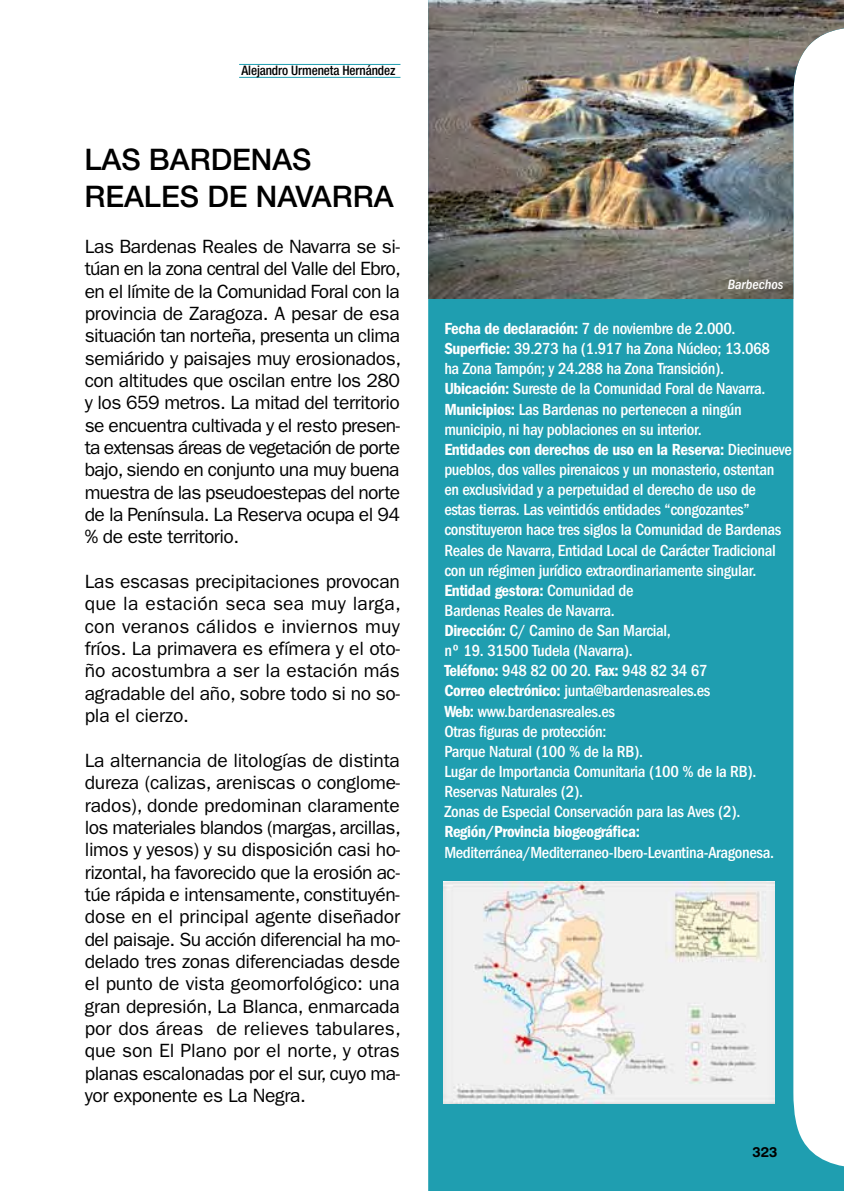
<style>
.page{position:relative;width:844px;height:1191px;background:#fff}
.page>*{position:absolute;margin:0;border:0;box-sizing:border-box;transform-origin:0 0}
.t1{font:500 29.75px/36.8px "Helvetica Neue LT Std";color:#000}
.t2{font:19.25px/22.4px "ITC Franklin Gothic Std";letter-spacing:-.025em;color:#000;text-align:justify}
.t3{font:500 condensed 16.62px/20.1px "ITC Franklin Gothic Std";letter-spacing:-.02em;color:#fff}
.t4{font:italic 500 condensed 14px "ITC Franklin Gothic Std";color:#fff}
.t5{font:700 14px "Helvetica Rounded LT Std";color:#000}
.t6{font:500 condensed 13.12px "Helvetica Neue LT Std";letter-spacing:-.01em;color:#000}
.s1{font-family:"ITC Franklin Gothic Std Dm Cd";font-weight:400;font-stretch:normal}
</style>
<div class="page">
<svg style="left:428px;top:299px;width:415px;height:892px;background:#3facbb"></svg>
<img style="left:428px;top:0;width:415px;height:299px">
<img style="left:443px;top:882px;width:331px;height:221px">
<hr style="left:239px;top:64px;width:161px;height:1px;background:#1f9eb0">
<hr style="left:239px;top:77px;width:161px;height:1px;background:#1f9eb0">
<p class="t6" style="left:241px;top:63px;width:155px">Alejandro Urmeneta Hernández</p>
<p class="t1" style="left:84px;top:141px;width:310px">LAS BARDENAS<br>REALES DE NAVARRA</p>
<p class="t2" style="left:85px;top:235px;width:318px">Las Bardenas Reales de Navarra se si&shy;túan en la zona central del Valle del Ebro, en el límite de la Comunidad Foral con la provincia de Zaragoza. A pesar de esa situación tan norteña, presenta un clima semiárido y paisajes muy erosionados, con altitudes que oscilan entre los 280 y los 659 metros. La mitad del territorio se encuentra cultivada y el resto presen&shy;ta extensas áreas de vegetación de porte bajo, siendo en conjunto una muy buena muestra de las pseudoestepas del norte de la Península. La Reserva ocupa el 94 % de este territorio.</p>
<p class="t2" style="left:85px;top:570px;width:317px">Las escasas precipitaciones provocan que la estación seca sea muy larga, con veranos cálidos e inviernos muy fríos. La primavera es efímera y el oto&shy;ño acostumbra a ser la estación más agradable del año, sobre todo si no so&shy;pla el cierzo.</p>
<p class="t2" style="left:85px;top:749px;width:317px">La alternancia de litologías de distinta dureza (calizas, areniscas o conglome&shy;rados), donde predominan claramente los materiales blandos (margas, arcillas, limos y yesos) y su disposición casi ho&shy;rizontal, ha favorecido que la erosión ac&shy;túe rápida e intensamente, constituyén&shy;dose en el principal agente diseñador del paisaje. Su acción diferencial ha mo&shy;delado tres zonas diferenciadas desde el punto de vista geomorfológico: una gran depresión, La Blanca, enmarcada por dos áreas de relieves tabulares, que son El Plano por el norte, y otras planas escalonadas por el sur, cuyo ma&shy;yor exponente es La Negra.</p>
<p class="t4" style="left:727px;top:276px;width:57px">Barbechos</p>
<p class="t3" style="left:444px;top:318px;width:349px"><span class="s1">Fecha de declaración:</span> 7 de noviembre de 2.000.<br><span class="s1">Superficie:</span> 39.273 ha (1.917 ha Zona Núcleo; 13.068<br>ha Zona Tampón; y 24.288 ha Zona Transición).<br><span class="s1">Ubicación:</span> Sureste de la Comunidad Foral de Navarra.<br><span class="s1">Municipios:</span> Las Bardenas no pertenecen a ningún municipio, ni hay poblaciones en su interior.<br><span class="s1">Entidades con derechos de uso en la Reserva:</span> Diecinueve pueblos, dos valles pirenaicos y un monasterio, ostentan en exclusividad y a perpetuidad el derecho de uso de<br>estas tierras. Las veintidós entidades “congozantes” constituyeron hace tres siglos la Comunidad de Bardenas Reales de Navarra, Entidad Local de Carácter Tradicional con un régimen jurídico extraordinariamente singular.<br><span class="s1">Entidad gestora:</span> Comunidad de<br>Bardenas Reales de Navarra.<br><span class="s1">Dirección:</span> C/ Camino de San Marcial,<br>nº 19. 31500 Tudela (Navarra).<br><span class="s1">Teléfono:</span> 948 82 00 20. <span class="s1">Fax:</span> 948 82 34 67<br><span class="s1">Correo electrónico:</span> junta@bardenasreales.es<br><span class="s1">Web:</span> www.bardenasreales.es<br>Otras figuras de protección:<br>Parque Natural (100 % de la RB).<br>Lugar de Importancia Comunitaria (100 % de la RB).<br>Reservas Naturales (2).<br>Zonas de Especial Conservación para las Aves (2).<br><span class="s1">Región/Provincia biogeográfica:<br></span>Mediterránea/Mediterraneo-Ibero-Levantina-Aragonesa.</p>
<p class="t5" style="left:752px;top:1143px;width:26px">323</p>
</div>
